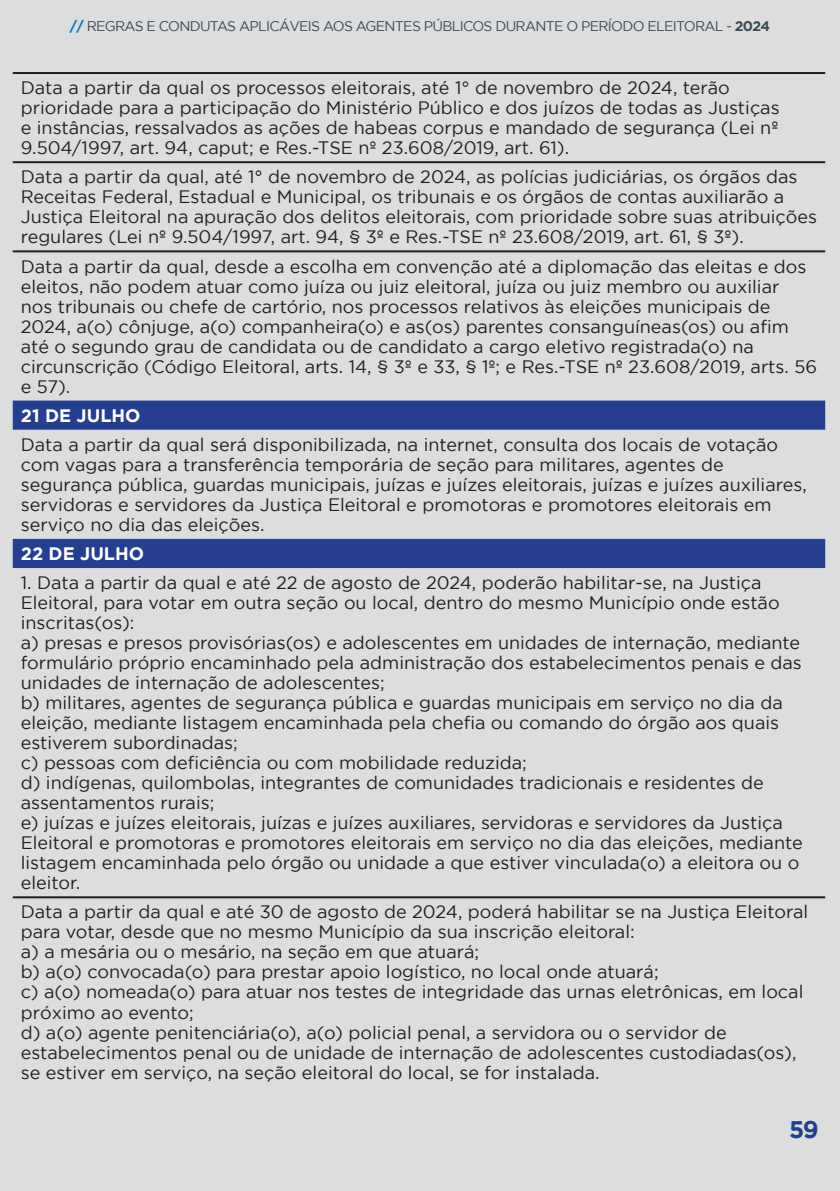
<style>
.page{position:relative;width:840px;height:1191px;background:#fff}
.page>*{position:absolute;margin:0;border:0;box-sizing:border-box;transform-origin:0 0}
.t1{font:700 24px "Gotham";color:#24408a}
.t2{font:18px/20px "Gotham";color:#231f20}
.t3{font:700 18px "Gotham";color:#fff}
.t4{font:14px "Gotham";letter-spacing:-.05em;color:#3a4b52}
.s1{font-weight:700;color:#0c76bd}
.s2{font-weight:700}
</style>
<div class="page">
<div style="left:0;top:0;width:839px;height:1191px;background:#dcdddf"></div>
<svg style="left:13px;top:400px;width:811px;height:168px"></svg>
<hr style="left:13px;top:72px;width:811px;height:2px;background:#231f20">
<hr style="left:13px;top:161px;width:811px;height:2px;background:#231f20">
<hr style="left:13px;top:250px;width:811px;height:2px;background:#231f20">
<hr style="left:13px;top:896px;width:811px;height:2px;background:#231f20">
<p class="t4" style="left:70px;top:18px;width:701px"><span class="s1">//</span> REGRAS E CONDUTAS APLICÁVEIS AOS AGENTES PÚBLICOS DURANTE O PERÍODO ELEITORAL - <span class="s2">2024</span></p>
<p class="t2" style="left:21px;top:77px;width:760px">Data a partir da qual os processos eleitorais, até 1° de novembro de 2024, terão prioridade para a participação do Ministério Público e dos juízos de todas as Justiças e instâncias, ressalvados as ações de habeas corpus e mandado de segurança (Lei nº 9.504/1997, art. 94, caput; e Res.-TSE nº 23.608/2019, art. 61).</p>
<p class="t2" style="left:21px;top:167px;width:797px">Data a partir da qual, até 1° de novembro de 2024, as polícias judiciárias, os órgãos das Receitas Federal, Estadual e Municipal, os tribunais e os órgãos de contas auxiliarão a Justiça Eleitoral na apuração dos delitos eleitorais, com prioridade sobre suas atribuições regulares (Lei nº 9.504/1997, art. 94, § 3º e Res.-TSE nº 23.608/2019, art. 61, § 3º).</p>
<p class="t2" style="left:21px;top:256px;width:797px">Data a partir da qual, desde a escolha em convenção até a diplomação das eleitas e dos eleitos, não podem atuar como juíza ou juiz eleitoral, juíza ou juiz membro ou auxiliar<br>nos tribunais ou chefe de cartório, nos processos relativos às eleições municipais de 2024, a(o) cônjuge, a(o) companheira(o) e as(os) parentes consanguíneas(os) ou afim até o segundo grau de candidata ou de candidato a cargo eletivo registrada(o) na circunscrição (Código Eleitoral, arts. 14, § 3º e 33, § 1º; e Res.-TSE nº 23.608/2019, arts. 56 e 57).</p>
<p class="t3" style="left:21px;top:405px;width:121px">21 DE JULHO</p>
<p class="t2" style="left:21px;top:434px;width:787px">Data a partir da qual será disponibilizada, na internet, consulta dos locais de votação com vagas para a transferência temporária de seção para militares, agentes de segurança pública, guardas municipais, juízas e juízes eleitorais, juízas e juízes auxiliares, servidoras e servidores da Justiça Eleitoral e promotoras e promotores eleitorais em serviço no dia das eleições.</p>
<p class="t3" style="left:21px;top:543px;width:125px">22 DE JULHO</p>
<p class="t2" style="left:21px;top:572px;width:783px">1. Data a partir da qual e até 22 de agosto de 2024, poderão habilitar-se, na Justiça Eleitoral, para votar em outra seção ou local, dentro do mesmo Município onde estão inscritas(os):<br>a) presas e presos provisórias(os) e adolescentes em unidades de internação, mediante formulário próprio encaminhado pela administração dos estabelecimentos penais e das unidades de internação de adolescentes;<br>b) militares, agentes de segurança pública e guardas municipais em serviço no dia da eleição, mediante listagem encaminhada pela chefia ou comando do órgão aos quais estiverem subordinadas;<br>c) pessoas com deficiência ou com mobilidade reduzida;<br>d) indígenas, quilombolas, integrantes de comunidades tradicionais e residentes de assentamentos rurais;<br>e) juízas e juízes eleitorais, juízas e juízes auxiliares, servidoras e servidores da Justiça Eleitoral e promotoras e promotores eleitorais em serviço no dia das eleições, mediante listagem encaminhada pelo órgão ou unidade a que estiver vinculada(o) a eleitora ou o eleitor.</p>
<p class="t2" style="left:21px;top:901px;width:788px">Data a partir da qual e até 30 de agosto de 2024, poderá habilitar se na Justiça Eleitoral para votar, desde que no mesmo Município da sua inscrição eleitoral:<br>a) a mesária ou o mesário, na seção em que atuará;<br>b) a(o) convocada(o) para prestar apoio logístico, no local onde atuará;<br>c) a(o) nomeada(o) para atuar nos testes de integridade das urnas eletrônicas, em local próximo ao evento;<br>d) a(o) agente penitenciária(o), a(o) policial penal, a servidora ou o servidor de estabelecimentos penal ou de unidade de internação de adolescentes custodiadas(os), se estiver em serviço, na seção eleitoral do local, se for instalada.</p>
<h1 class="t1" style="left:788px;top:1115px;width:31px">59</h1>
</div>
